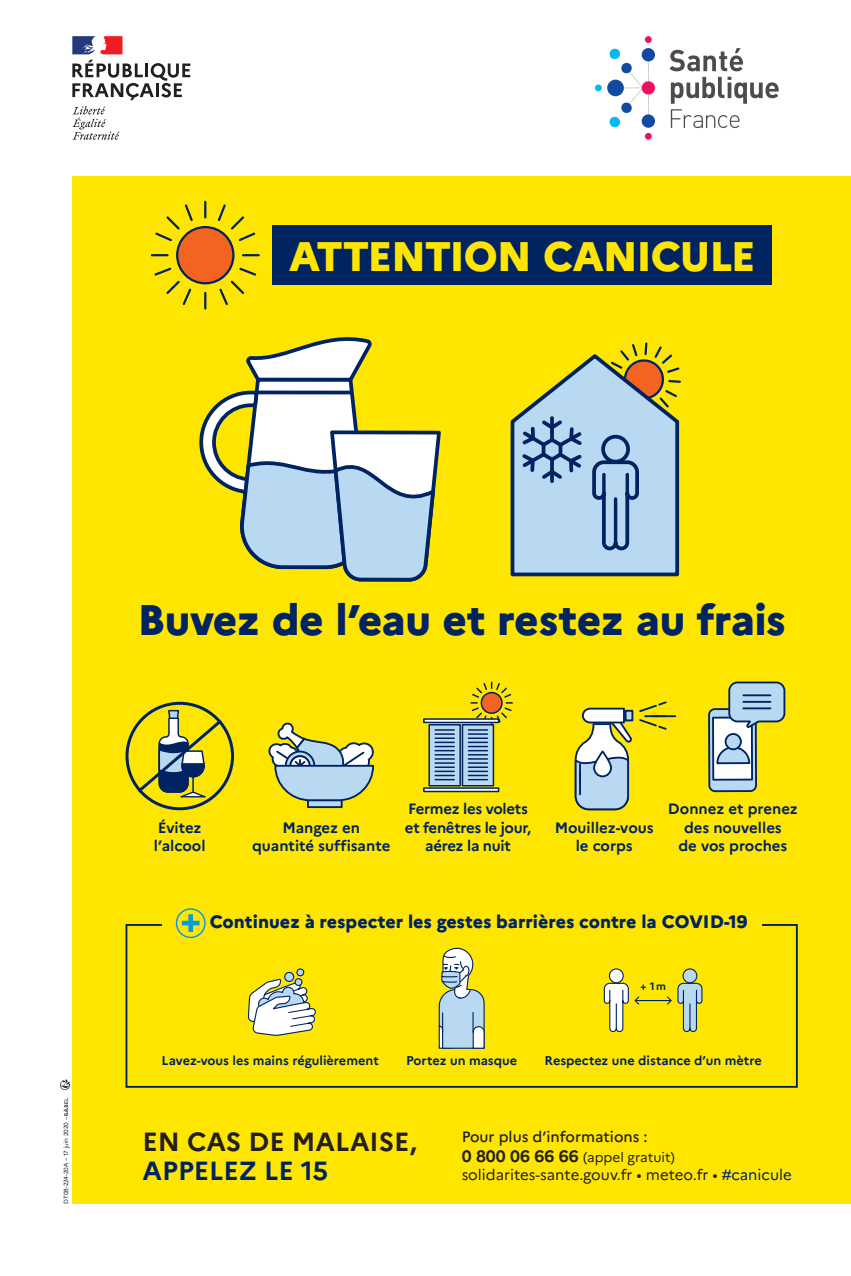
<style>
.page{position:relative;width:851px;height:1276px;background:#fff}
.page>*{position:absolute;margin:0;border:0;box-sizing:border-box;transform-origin:0 0}
.t1{font:800 42.75px "Marianne";letter-spacing:-.015em;color:#002361}
.t2{font:800 41.25px "Marianne";letter-spacing:-.025em;color:#ffe601}
.t3{font:700 26.25px "Marianne";color:#231f20}
.t4{font:700 26.25px "Marianne";color:#002361}
.t5{font:800 18px "Marianne";color:#002361}
.t6{font:700 15px/18px "Marianne";letter-spacing:-.005em;color:#002361;text-align:center}
.t7{font:15px "Marianne";color:#231f20}
.t8{font:500 15px "Marianne";color:#231f20}
.t9{font:13.5px "Marianne";color:#231f20}
.t10{font:700 12.75px "Marianne";color:#002361}
.t11{font:700 10.8px "Marianne";color:#002361}
.t12{font:6px "Marianne";color:#231f20}
.s1{font-weight:700;font-size:16.5px}
.s2{color:#002361}
</style>
<div class="page">
<div style="left:72px;top:176px;width:778px;height:1027px;background:#ffe601"></div>
<div style="left:125px;top:924px;width:672px;height:163px;border:2px solid #002361"></div>
<svg style="left:72px;top:60px;width:118px;height:40px"></svg>
<svg style="left:72px;top:106px;width:47px;height:34px"></svg>
<svg style="left:72px;top:36px;width:50px;height:18px"></svg>
<svg style="left:648px;top:61px;width:1px;height:20px"></svg>
<svg style="left:648px;top:95px;width:1px;height:19px"></svg>
<div style="left:641px;top:114px;width:14px;height:14px;background:#114aa0;border-radius:50%"></div>
<div style="left:641px;top:48px;width:14px;height:13px;background:#114aa0;border-radius:50%"></div>
<div style="left:641px;top:81px;width:14px;height:14px;background:#ed1160;border-radius:50%"></div>
<div style="left:595px;top:84px;width:6px;height:7px;background:#00baf1;border-radius:50%"></div>
<svg style="left:608px;top:48px;width:33px;height:80px"></svg>
<svg style="left:644px;top:133px;width:7px;height:7px"></svg>
<svg style="left:644px;top:36px;width:7px;height:7px"></svg>
<svg style="left:669px;top:49px;width:38px;height:22px"></svg>
<svg style="left:670px;top:77px;width:108px;height:51px"></svg>
<svg style="left:63px;top:1098px;width:5px;height:17px"></svg>
<svg style="left:60px;top:1079px;width:10px;height:11px"></svg>
<div style="left:272px;top:225px;width:500px;height:60px;background:#002361"></div>
<svg style="left:150px;top:200px;width:110px;height:110px"></svg>
<svg style="left:247px;top:978px;width:69px;height:58px"></svg>
<div style="left:285px;top:972px;width:8px;height:9px;background:#b8d9f1;border-radius:50%"></div>
<div style="left:284px;top:972px;width:10px;height:10px;border:1px solid #002361;border-radius:50%"></div>
<div style="left:295px;top:978px;width:7px;height:7px;background:#b8d9f1;border-radius:50%"></div>
<div style="left:294px;top:978px;width:8px;height:8px;border:1px solid #002361;border-radius:50%"></div>
<div style="left:297px;top:969px;width:7px;height:6px;background:#b8d9f1;border-radius:50%"></div>
<div style="left:296px;top:968px;width:8px;height:8px;border:1px solid #002361;border-radius:50%"></div>
<svg style="left:438px;top:947px;width:47px;height:102px"></svg>
<div style="left:683px;top:969px;width:13px;height:13px;background:#b8d9f1;border-radius:50%"></div>
<div style="left:682px;top:968px;width:15px;height:15px;border:1px solid #002361;border-radius:50%"></div>
<svg style="left:603px;top:982px;width:100px;height:50px"></svg>
<div style="left:609px;top:969px;width:14px;height:13px;background:#fff;border-radius:50%"></div>
<div style="left:608px;top:968px;width:15px;height:15px;border:1px solid #002361;border-radius:50%"></div>
<div style="left:162px;top:898px;width:599px;height:47px;background:#ffe601"></div>
<div style="left:176px;top:908px;width:30px;height:30px;border:1px solid #069bda;border-radius:50%"></div>
<svg style="left:182px;top:914px;width:17px;height:18px"></svg>
<div style="left:125px;top:702px;width:109px;height:108px;border:3px solid #002361;border-radius:50%"></div>
<svg style="left:134px;top:709px;width:91px;height:89px"></svg>
<div style="left:428px;top:724px;width:33px;height:62px;background:#b8d9f1;border:2px solid #002361"></div>
<div style="left:461px;top:724px;width:33px;height:62px;background:#b8d9f1;border:2px solid #002361"></div>
<svg style="left:423px;top:787px;width:76px;height:5px"></svg>
<svg style="left:423px;top:718px;width:45px;height:5px"></svg>
<svg style="left:435px;top:729px;width:19px;height:51px"></svg>
<svg style="left:468px;top:681px;width:45px;height:99px"></svg>
<svg style="left:510px;top:342px;width:171px;height:235px"></svg>
<svg style="left:707px;top:48px;width:50px;height:1156px"></svg>
<svg style="left:709px;top:680px;width:77px;height:111px"></svg>
<hr style="left:743px;top:694px;width:27px;height:2px;background:#002361">
<hr style="left:743px;top:701px;width:27px;height:2px;background:#002361">
<hr style="left:743px;top:707px;width:27px;height:2px;background:#002361">
<div style="left:307px;top:799px;width:35px;height:9px;background:#b8d9f1;border:2px solid #002361"></div>
<svg style="left:268px;top:722px;width:106px;height:80px"></svg>
<hr style="left:645px;top:715px;width:30px;height:2px;background:#002361">
<svg style="left:574px;top:701px;width:94px;height:110px"></svg>
<hr style="left:579px;top:764px;width:2px;height:30px;background:#002361">
<svg style="left:199px;top:337px;width:242px;height:245px"></svg>
<h2 class="t2" style="left:289px;top:231px;width:467px">ATTENTION CANICULE</h2>
<p class="t12" style="left:62px;top:1203px;width:88px;rotate:-90deg">DT08-224-20A – 17 juin 2020 –</p>
<h1 class="t1" style="left:137px;top:594px;width:649px">Buvez de l’eau et restez au frais</h1>
<p class="t6" style="left:154px;top:818px;width:53px;text-align:left">Évitez l’alcool</p>
<p class="t6" style="left:252px;top:818px;width:140px">Mangez en quantité suffisante</p>
<p class="t6" style="left:405px;top:800px;width:128px">Fermez les volets et fenêtres le jour, aérez la nuit</p>
<p class="t6" style="left:554px;top:818px;width:100px">Mouillez-vous le corps</p>
<p class="t6" style="left:667px;top:800px;width:131px">Donnez et prenez des nouvelles<br>de vos proches</p>
<p class="t5" style="left:210px;top:911px;width:539px">Continuez à respecter les gestes barrières contre la COVID-19</p>
<p class="t11" style="left:640px;top:979px;width:27px">+ 1m</p>
<p class="t10" style="left:161px;top:1053px;width:219px">Lavez-vous les mains régulièrement</p>
<p class="t10" style="left:406px;top:1053px;width:112px">Portez un masque</p>
<p class="t10" style="left:544px;top:1053px;width:219px">Respectez une distance d’un mètre</p>
<h3 class="t3" style="left:142px;top:1125px;width:276px">EN CAS DE MALAISE,</h3>
<h3 class="t4" style="left:142px;top:1155px;width:187px">APPELEZ LE 15</h3>
<p class="t8" style="left:461px;top:1128px;width:187px">Pour plus d’informations :</p>
<p class="t9" style="left:461px;top:1149px;width:215px"><span class="s1">0 800 06 66 66</span> (appel gratuit)</p>
<p class="t7" style="left:461px;top:1165px;width:331px">solidarites-sante.gouv.fr • meteo.fr • <span class="s2">#canicule</span></p>
</div>
